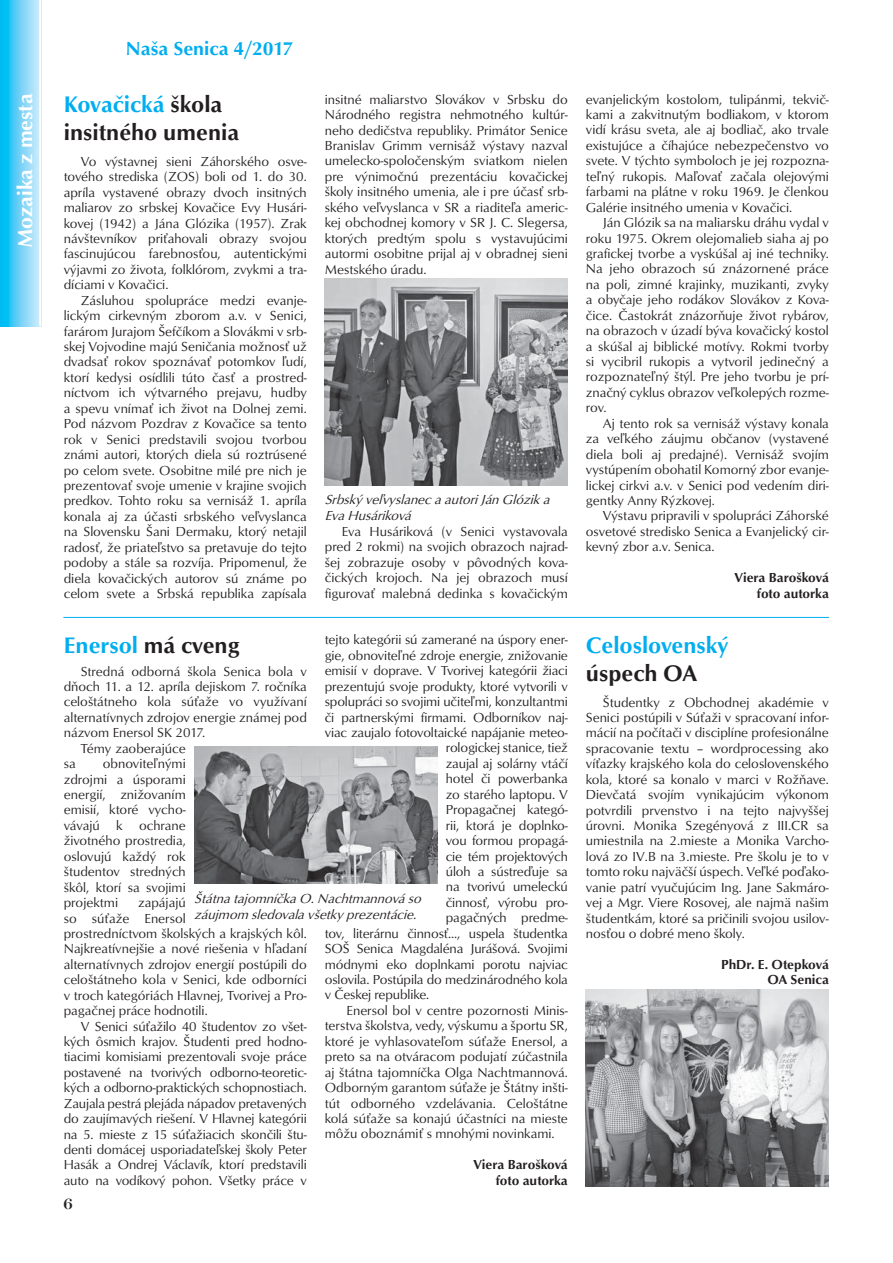
<style>
.page{position:relative;width:893px;height:1263px;background:#fff}
.page>*{position:absolute;margin:0;border:0;box-sizing:border-box;transform-origin:0 0}
.t1{font:500 23.25px/28px "Optus TCE";color:#231f20}
.t2{font:500 23.25px "Optus TCE";color:#00aeef}
.t3{font:500 21px "Optus TCE";color:#fff}
.t4{font:500 19.5px "Optus TCE";color:#00aeef}
.t5{font:14.25px "Tiffany CS Demi";color:#231f20}
.t6{font:13.5px/15.5px "Optus TCE";color:#231f20;text-align:justify}
.t7{font:italic 13.5px/16.2px "Optus TCE";color:#231f20}
.t8{font:500 13.5px/15.5px "Optus TCE";color:#231f20;text-align:right}
.s1{color:#00aeef}
.s2{color:#231f20}
</style>
<div class="page">
<svg style="left:0;top:0;width:40px;height:326px;background:#66d1f6"></svg>
<img style="left:325px;top:278px;width:243px;height:208px">
<img style="left:586px;top:989px;width:243px;height:197px">
<img style="left:194px;top:747px;width:243px;height:137px">
<hr style="left:63px;top:617px;width:766px;height:1px;background:#00aeef">
<h3 class="t4" style="left:126px;top:40px;width:169px">Naša Senica 4/2017</h3>
<h2 class="t3" style="left:17px;top:248px;width:156px;rotate:-90deg">Mozaika z mesta</h2>
<h1 class="t1" style="left:64px;top:92px;width:177px"><span class="s1">Kovačická</span> škola insitného umenia</h1>
<p class="t6" style="left:64px;top:155px;width:245px;text-indent:17px">Vo výstavnej sieni Záhorského osve&shy;tového strediska (ZOS) boli od 1. do 30. apríla vystavené obrazy dvoch insitných maliarov zo srbskej Kovačice Evy Husári&shy;kovej (1942) a Jána Glózika (1957). Zrak návštevníkov priťahovali obrazy svojou fascinujúcou farebnosťou, autentickými výjavmi zo života, folklórom, zvykmi a tra&shy;díciami v Kovačici.</p>
<p class="t6" style="left:64px;top:294px;width:245px;text-indent:17px">Zásluhou spolupráce medzi evanje&shy;lickým cirkevným zborom a.v. v Senici, farárom Jurajom Šefčíkom a Slovákmi v srb&shy;skej Vojvodine majú Seničania možnosť už dvadsať rokov spoznávať potomkov ľudí, ktorí kedysi osídlili túto časť a prostred&shy;níctvom ich výtvarného prejavu, hudby a spevu vnímať ich život na Dolnej zemi.<br>Pod názvom Pozdrav z Kovačice sa tento rok v Senici predstavili svojou tvorbou známi autori, ktorých diela sú roztrúsené po celom svete. Osobitne milé pre nich je prezentovať svoje umenie v krajine svojich predkov. Tohto roku sa vernisáž 1. apríla konala aj za účasti srbského veľvyslanca na Slovensku Šani Dermaku, ktorý netajil radosť, že priateľstvo sa pretavuje do tejto podoby a stále sa rozvíja. Pripomenul, že diela kovačických autorov sú známe po celom svete a Srbská republika zapísala</p>
<p class="t6" style="left:325px;top:93px;width:245px">insitné maliarstvo Slovákov v Srbsku do Národného registra nehmotného kultúr&shy;neho dedičstva republiky. Primátor Senice Branislav Grimm vernisáž výstavy nazval umelecko-spoločenským sviatkom nielen pre výnimočnú prezentáciu kovačickej školy insitného umenia, ale i pre účasť srb&shy;ského veľvyslanca v SR a riaditeľa americ&shy;kej obchodnej komory v SR J. C. Slegersa, ktorých predtým spolu s vystavujúcimi autormi osobitne prijal aj v obradnej sieni Mestského úradu.</p>
<p class="t7" style="left:325px;top:492px;width:230px">Srbskýveľvyslaneca autoriJán Glózika<br>Eva Husáriková</p>
<p class="t6" style="left:325px;top:525px;width:245px;text-indent:17px">Eva Husáriková (v Senici vystavovala pred 2 rokmi) na svojich obrazoch najrad&shy;šej zobrazuje osoby v pôvodných kova&shy;čických krojoch. Na jej obrazoch musí figurovať malebná dedinka s kovačickým</p>
<p class="t6" style="left:325px;top:633px;width:245px">tejto kategórii sú zamerané na úspory ener-</p>
<p class="t6" style="left:325px;top:649px;width:245px">gie, obnoviteľné zdroje energie, znižovanie</p>
<p class="t6" style="left:325px;top:664px;width:244px">emisií v doprave. V Tvorivej kategórii žiaci</p>
<p class="t6" style="left:325px;top:680px;width:245px">prezentujú svoje produkty, ktoré vytvorili v</p>
<p class="t6" style="left:325px;top:695px;width:245px">spolupráci so svojimi učiteľmi, konzultantmi</p>
<p class="t6" style="left:325px;top:710px;width:245px">či partnerskými firmami. Odborníkov naj-</p>
<p class="t6" style="left:325px;top:726px;width:245px">viac zaujalo fotovoltaické napájanie meteo-</p>
<p class="t6" style="left:446px;top:741px;width:124px">rologickej stanice, tiež</p>
<p class="t6" style="left:446px;top:757px;width:124px">zaujal aj solárny vtáčí</p>
<p class="t6" style="left:446px;top:772px;width:123px">hotel či powerbanka</p>
<p class="t6" style="left:446px;top:788px;width:124px">zo starého laptopu. V</p>
<p class="t6" style="left:446px;top:803px;width:123px">Propagačnej kategó-</p>
<p class="t6" style="left:446px;top:818px;width:124px">rii, ktorá je doplnko-</p>
<p class="t6" style="left:446px;top:834px;width:124px">vou formou propagá-</p>
<p class="t6" style="left:446px;top:849px;width:124px">cie tém projektových</p>
<p class="t6" style="left:446px;top:865px;width:124px">úloh a sústreďuje sa</p>
<p class="t6" style="left:446px;top:880px;width:124px">na tvorivú umeleckú</p>
<p class="t6" style="left:446px;top:896px;width:124px">činnosť, výrobu pro-</p>
<p class="t6" style="left:446px;top:911px;width:124px">pagačných predme-</p>
<p class="t6" style="left:325px;top:927px;width:245px">tov, literárnu činnosť..., uspela študentka</p>
<p class="t6" style="left:325px;top:942px;width:245px">SOŠ Senica Magdaléna Jurášová. Svojimi</p>
<p class="t6" style="left:325px;top:957px;width:245px">módnymi eko doplnkami porotu najviac</p>
<p class="t6" style="left:325px;top:973px;width:245px">oslovila. Postúpila do medzinárodného kola</p>
<p class="t6" style="left:325px;top:988px;width:106px">v Českej republike.</p>
<p class="t6" style="left:346px;top:1004px;width:223px">Enersol bol v centre pozornosti Minis-</p>
<p class="t6" style="left:325px;top:1019px;width:245px">terstva školstva, vedy, výskumu a športu SR,</p>
<p class="t6" style="left:325px;top:1035px;width:245px">ktoré je vyhlasovateľom súťaže Enersol, a</p>
<p class="t6" style="left:325px;top:1050px;width:245px">preto sa na otváracom podujatí zúčastnila</p>
<p class="t6" style="left:325px;top:1065px;width:245px">aj štátna tajomníčka Olga Nachtmannová.</p>
<p class="t6" style="left:325px;top:1081px;width:245px">Odborným garantom súťaže je Štátny inšti-</p>
<p class="t6" style="left:325px;top:1096px;width:245px">tút odborného vzdelávania. Celoštátne</p>
<p class="t6" style="left:325px;top:1112px;width:245px">kolá súťaže sa konajú účastníci na mieste</p>
<p class="t6" style="left:325px;top:1127px;width:231px">môžu oboznámiť s mnohými novinkami.</p>
<p class="t8" style="left:473px;top:1158px;width:96px">Viera Barošková foto autorka</p>
<h1 class="t2" style="left:64px;top:636px;width:177px">Enersol <span class="s2">má cveng</span></h1>
<p class="t6" style="left:81px;top:664px;width:228px">Stredná odborná škola Senica bola v</p>
<p class="t6" style="left:64px;top:680px;width:245px">dňoch 11. a 12. apríla dejiskom 7. ročníka</p>
<p class="t6" style="left:64px;top:695px;width:245px">celoštátneho kola súťaže vo využívaní</p>
<p class="t6" style="left:64px;top:711px;width:245px">alternatívnych zdrojov energie známej pod</p>
<p class="t6" style="left:64px;top:726px;width:143px">názvom Enersol SK 2017.</p>
<p class="t6" style="left:81px;top:742px;width:107px">Témy zaoberajúce</p>
<p class="t6" style="left:64px;top:757px;width:13px">sa</p>
<p class="t6" style="left:64px;top:757px;width:124px;text-indent:39px">obnoviteľnými zdrojmi a úsporami energií, znižovaním emisií, ktoré vycho&shy;vávajú k ochrane životného prostredia, oslovujú každý rok študentov stredných škôl, ktorí sa svojimi projektmi</p>
<p class="t7" style="left:194px;top:891px;width:232px">Štátna tajomníčka O.Nachtmannová so záujmom sledovala všetkyprezentácie.</p>
<p class="t6" style="left:64px;top:896px;width:245px;text-align:left;text-indent:74px">zapájajú<br>so súťaže Enersol<br>prostredníctvom školských a krajských kôl.<br>Najkreatívnejšie a nové riešenia v hľadaní alternatívnych zdrojov energií postúpili do celoštátneho kola v Senici, kde odborníci v troch kategóriách Hlavnej, Tvorivej a Pro&shy;pagačnej práce hodnotili.</p>
<p class="t6" style="left:64px;top:1019px;width:245px;text-indent:17px">V Senici súťažilo 40 študentov zo všet&shy;kých ôsmich krajov. Študenti pred hodno&shy;tiacimi komisiami prezentovali svoje práce postavené na tvorivých odborno-teoretic&shy;kých a odborno-praktických schopnostiach.<br>Zaujala pestrá plejáda nápadov pretavených do zaujímavých riešení. V Hlavnej kategórii na 5. mieste z 15 súťažiacich skončili štu&shy;denti domácej usporiadateľskej školy Peter Hasák a Ondrej Václavík, ktorí predstavili auto na vodíkový pohon. Všetky práce v</p>
<p class="t5" style="left:64px;top:1195px;width:10px">6</p>
<p class="t6" style="left:586px;top:92px;width:245px">evanjelickým kostolom, tulipánmi, tekvič&shy;kami a zakvitnutým bodliakom, v ktorom vidí krásu sveta, ale aj bodliač, ako trvale existujúce a číhajúce nebezpečenstvo vo svete. V týchto symboloch je jej rozpozna&shy;teľný rukopis. Maľovať začala olejovými farbami na plátne v roku 1969. Je členkou Galérie insitného umenia v Kovačici.</p>
<p class="t6" style="left:586px;top:216px;width:245px;text-indent:17px">Ján Glózik sa na maliarsku dráhu vydal v roku 1975. Okrem olejomalieb siaha aj po grafickej tvorbe a vyskúšal aj iné techniky.<br>Na jeho obrazoch sú znázornené práce na poli, zimné krajinky, muzikanti, zvyky a obyčaje jeho rodákov Slovákov z Kova&shy;čice. Častokrát znázorňuje život rybárov, na obrazoch v úzadí býva kovačický kostol a skúšal aj biblické motívy. Rokmi tvorby si vycibril rukopis a vytvoril jedinečný a rozpoznateľný štýl. Pre jeho tvorbu je prí&shy;značný cyklus obrazov veľkolepých rozme&shy;rov.</p>
<p class="t6" style="left:586px;top:417px;width:245px;text-indent:17px">Aj tento rok sa vernisáž výstavy konala za veľkého záujmu občanov (vystavené diela boli aj predajné). Vernisáž svojím vystúpením obohatil Komorný zbor evanje&shy;lickej cirkvi a.v. v Senici pod vedením diri&shy;gentky Anny Rýzkovej.</p>
<p class="t6" style="left:586px;top:509px;width:245px;text-indent:17px">Výstavu pripravili v spolupráci Záhorské osvetové stredisko Senica a Evanjelický cir&shy;kevný zbor a.v. Senica.</p>
<p class="t8" style="left:734px;top:571px;width:96px">Viera Barošková foto autorka</p>
<h1 class="t2" style="left:586px;top:636px;width:144px">Celoslovenský</h1>
<h1 class="t1" style="left:586px;top:661px;width:113px">úspech OA</h1>
<p class="t6" style="left:586px;top:695px;width:245px;text-indent:17px">Študentky z Obchodnej akadémie v Senici postúpili v Súťaži v spracovaní infor&shy;mácií na počítači v disciplíne profesionálne spracovanie textu – wordprocessing ako víťazky krajského kola do celoslovenského kola, ktoré sa konalo v marci v Rožňave.<br>Dievčatá svojím vynikajúcim výkonom potvrdili prvenstvo i na tejto najvyššej úrovni. Monika Szegényová z III.CR sa umiestnila na 2.mieste a Monika Varcho&shy;lová zo IV.B na 3.mieste. Pre školu je to v tomto roku najväčší úspech. Veľké poďako&shy;vanie patrí vyučujúcim Ing. Jane Sakmáro&shy;vej a Mgr. Viere Rosovej, ale najmä našim študentkám, ktoré sa pričinili svojou usilov&shy;nosťou o dobré meno školy.</p>
<p class="t8" style="left:721px;top:958px;width:109px">PhDr. E. Otepková<br>OA Senica</p>
</div>
